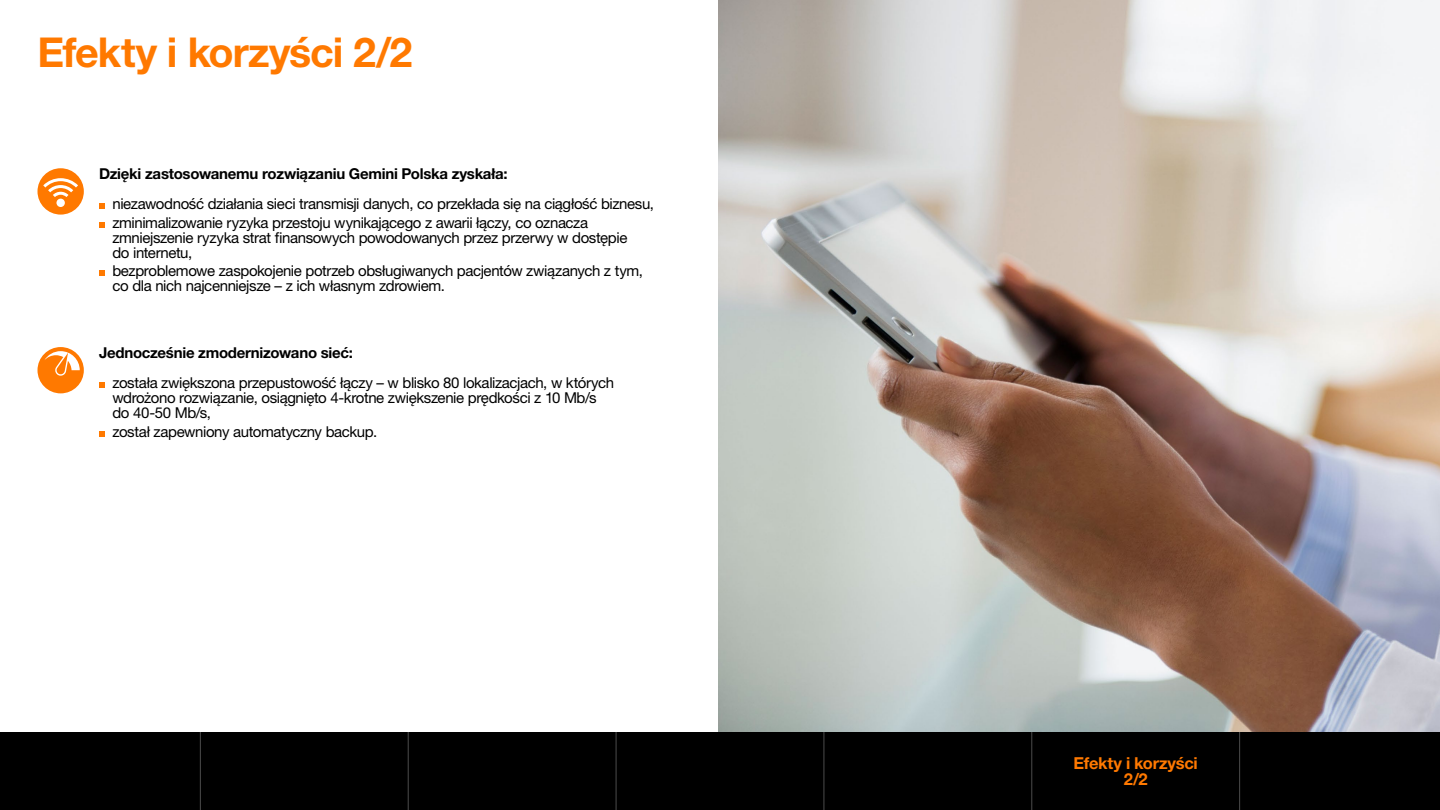
<style>
.page{position:relative;width:1440px;height:810px;background:#fff}
.page>*{position:absolute;margin:0;border:0;box-sizing:border-box;transform-origin:0 0}
.t1{font:700 41.25px "Helvetica Neue LT Pro";letter-spacing:-.03em;color:#ff7900}
.t2{font:700 16.5px/16.5px "Helvetica Neue LT Pro";letter-spacing:-.02em;color:#ff7900;text-align:center}
.t3{font:15px/15px "Helvetica Neue LT Pro";letter-spacing:-.025em;color:#000}
.t4{font:700 15px "Helvetica Neue LT Pro";letter-spacing:-.015em;color:#000}
</style>
<div class="page">
<img style="left:718px;top:0;width:722px;height:732px">
<svg style="left:99px;top:382px;width:6px;height:6px"></svg>
<svg style="left:99px;top:431px;width:6px;height:6px"></svg>
<svg style="left:99px;top:203px;width:6px;height:6px"></svg>
<svg style="left:99px;top:222px;width:6px;height:6px"></svg>
<svg style="left:99px;top:270px;width:6px;height:6px"></svg>
<svg style="left:37px;top:168px;width:47px;height:47px"></svg>
<svg style="left:38px;top:347px;width:46px;height:46px"></svg>
<div style="left:0;top:732px;width:1440px;height:78px;background:#000"></div>
<hr style="left:200px;top:732px;width:1px;height:78px;background:#fff">
<hr style="left:408px;top:732px;width:1px;height:78px;background:#fff">
<hr style="left:616px;top:732px;width:1px;height:78px;background:#fff">
<hr style="left:824px;top:732px;width:1px;height:78px;background:#fff">
<hr style="left:1031px;top:732px;width:1px;height:78px;background:#fff">
<hr style="left:1239px;top:732px;width:1px;height:78px;background:#fff">
<h1 class="t1" style="left:38px;top:27px;width:376px">Efekty i korzyści 2/2</h1>
<p class="t4" style="left:99px;top:164px;width:410px">Dzięki zastosowanemu rozwiązaniu Gemini Polska zyskała:</p>
<p class="t3" style="left:112px;top:194px;width:543px;line-height:18.8px">niezawodność działania sieci transmisji danych, co przekłada się na ciągłość biznesu, zminimalizowanie ryzyka przestoju wynikającego z awarii łączy, co oznacza</p>
<p class="t3" style="left:112px;top:230px;width:516px">zmniejszenie ryzyka strat finansowych powodowanych przez przerwy w dostępie do internetu,</p>
<p class="t3" style="left:112px;top:263px;width:532px">bezproblemowe zaspokojenie potrzeb obsługiwanych pacjentów związanych z tym, co dla nich najcenniejsze – z ich własnym zdrowiem.</p>
<p class="t4" style="left:99px;top:343px;width:255px">Jednocześnie zmodernizowano sieć:</p>
<p class="t3" style="left:112px;top:375px;width:503px">została zwiększona przepustowość łączy – w blisko 80 lokalizacjach, w których wdrożono rozwiązanie, osiągnięto 4-krotne zwiększenie prędkości z 10 Mb/s do 40-50 Mb/s,</p>
<p class="t3" style="left:112px;top:423px;width:266px">został zapewniony automatyczny backup.</p>
<p class="t2" style="left:1074px;top:754px;width:126px">Efekty i korzyści<br>2/2</p>
</div>
